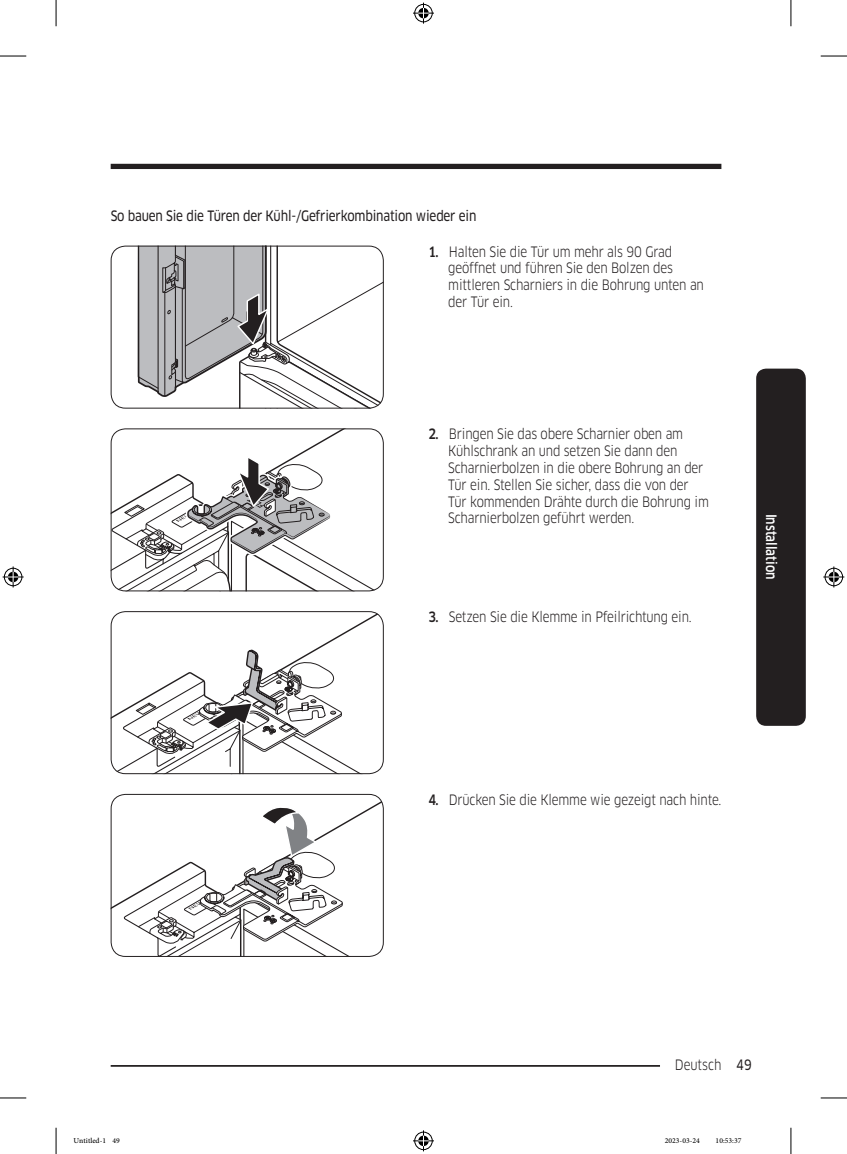
<style>
.page{position:relative;width:847px;height:1154px;background:#fff}
.page>*{position:absolute;margin:0;border:0;box-sizing:border-box;transform-origin:0 0}
.t1{font:14px/16.8px "Samsung Clan Pro";letter-spacing:-.015em;color:#231f20;scale:.85 1}
.t2{font:14px "Samsung Clan Pro News";letter-spacing:-.015em;color:#231f20;scale:.85 1}
.Sidebar{font:500 14px "Samsung Clan Pro";color:#fff;scale:.85 1}
.t3{font:10.5px "Adobe Arabic";color:#000}
.s1{font-weight:500}
.s2{font-family:"Samsung Clan Pro News"}
</style>
<div class="page">
<div style="left:111px;top:164px;width:610px;height:5px;background:#231f20"></div>
<hr style="left:111px;top:1065px;width:610px;height:2px;background:#231f20">
<div style="left:659px;top:1055px;width:77px;height:17px;background:#fff"></div>
<div style="left:755px;top:369px;width:50px;height:357px;background:#231f20;border-radius:10px"></div>
<svg style="left:138px;top:246px;width:245px;height:163px"></svg>
<div style="left:111px;top:246px;width:272px;height:163px;border:1px solid #231f20;border-radius:14px"></div>
<svg style="left:111px;top:428px;width:272px;height:163px"></svg>
<div style="left:111px;top:428px;width:272px;height:163px;border:1px solid #231f20;border-radius:14px"></div>
<svg style="left:111px;top:611px;width:272px;height:163px"></svg>
<div style="left:111px;top:611px;width:272px;height:163px;border:1px solid #231f20;border-radius:14px"></div>
<svg style="left:111px;top:794px;width:272px;height:163px"></svg>
<div style="left:111px;top:794px;width:272px;height:163px;border:1px solid #231f20;border-radius:14px"></div>
<svg style="left:0;top:56px;width:26px;height:1px"></svg>
<svg style="left:820px;top:56px;width:26px;height:1px"></svg>
<svg style="left:0;top:1097px;width:26px;height:1px"></svg>
<svg style="left:820px;top:1097px;width:26px;height:1px"></svg>
<svg style="left:56px;top:0;width:1px;height:26px"></svg>
<svg style="left:56px;top:1128px;width:1px;height:26px"></svg>
<svg style="left:790px;top:0;width:1px;height:26px"></svg>
<svg style="left:790px;top:1128px;width:1px;height:26px"></svg>
<svg style="left:413px;top:3px;width:21px;height:21px"></svg>
<svg style="left:413px;top:1130px;width:21px;height:21px"></svg>
<svg style="left:3px;top:566px;width:21px;height:21px"></svg>
<svg style="left:823px;top:566px;width:21px;height:21px"></svg>
<h4 class="t2" style="left:111px;top:207px;width:431px">So bauen Sie die Türen der Kühl-/Gefrierkombination wieder ein</h4>
<p class="t1" style="left:448px;top:243px;width:302px;text-indent:-20px"><span class="s1">1.</span> Halten Sie die Tür um mehr als 90 Grad geöffnet und führen Sie den Bolzen des mittleren Scharniers in die Bohrung unten an der Tür ein.</p>
<p class="t1" style="left:448px;top:426px;width:308px;text-indent:-20px"><span class="s1">2.</span> Bringen Sie das obere Scharnier oben am Kühlschrank an und setzen Sie dann den Scharnierbolzen in die obere Bohrung an der Tür ein. Stellen Sie sicher, dass die von der Tür kommenden Drähte durch die Bohrung im Scharnierbolzen geführt werden.</p>
<p class="t1" style="left:428px;top:609px;width:311px"><span class="s1">3.</span> Setzen Sie die Klemme in Pfeilrichtung ein.</p>
<p class="Sidebar" style="left:779px;top:513px;width:79px;rotate:90deg">Installation</p>
<p class="t1" style="left:428px;top:791px;width:346px"><span class="s1">4.</span> Drücken Sie die Klemme wie gezeigt nach hinte.</p>
<p class="t1" style="left:674px;top:1056px;width:92px">Deutsch <span class="s2">49</span></p>
<p class="t3" style="left:74px;top:1133px;width:48px">Untitled-1 49</p>
<p class="t3" style="left:664px;top:1133px;width:37px">2023-03-24</p>
<p class="t3" style="left:715px;top:1133px;width:27px">10:53:37</p>
</div>
